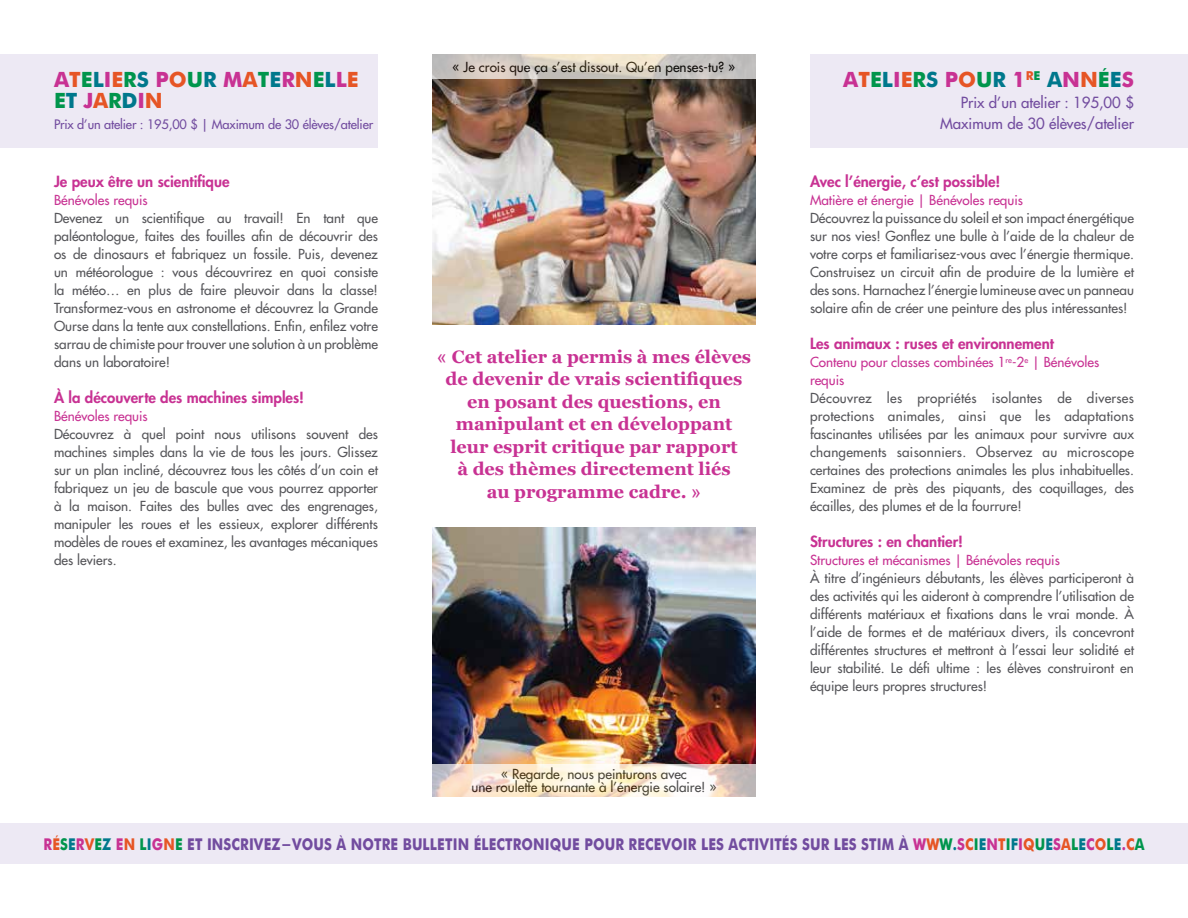
<style>
.page{position:relative;width:1188px;height:918px;background:#fff}
.page>*{position:absolute;margin:0;border:0;box-sizing:border-box;transform-origin:0 0}
.t1{font:700 21px/21px "Futura";color:#c83293}
.t2{font:700 18px/22.5px "Georgia";color:#c83293;text-align:center}
.t3{font:700 16.2px "Futura";letter-spacing:.01em;color:#724c9f;scale:.83 1}
.t4{font:800 15px "Futura";color:#c83293}
.t5{font:15px/21px "Futura";color:#724c9f;text-align:right}
.t6{font:13.5px/18px "Futura";color:#56565a;text-align:justify}
.t7{font:13.5px/18px "Futura";color:#c83293}
.t8{font:13.5px/13.5px "Futura";color:#000;text-align:center}
.t9{font:12.75px "Futura";letter-spacing:-.01em;color:#724c9f}
.s1{color:#e65525}
.s2{color:#00954c}
.s3{color:#00788c}
.s4{font-family:"Arial";font-weight:400}
.s5{color:#c83293}
</style>
<div class="page">
<div style="left:0;top:54px;width:378px;height:93px;background:#ede9f4"></div>
<img style="left:432px;top:79px;width:324px;height:246px">
<svg style="left:432px;top:55px;width:324px;height:24px;background:#d1cac2"></svg>
<div style="left:0;top:824px;width:1188px;height:40px;background:#ede9f4"></div>
<div style="left:810px;top:54px;width:378px;height:93px;background:#ede9f4"></div>
<img style="left:432px;top:527px;width:324px;height:237px">
<svg style="left:432px;top:764px;width:324px;height:32px"></svg>
<h1 class="t1" style="left:54px;top:68px;width:306px">A<span class="s1">T</span><span class="s2">E</span><span class="s3">L</span>I<span class="s1">E</span><span class="s2">R</span><span class="s3">S</span> P<span class="s1">O</span><span class="s2">U</span><span class="s3">R</span> M<span class="s1">A</span><span class="s2">T</span><span class="s3">E</span>R<span class="s1">N</span><span class="s2">E</span><span class="s3">L</span>L<span class="s1">E<br></span><span class="s2">E</span><span class="s3">T</span> J<span class="s1">A</span><span class="s2">R</span><span class="s3">D</span>I<span class="s1">N</span></h1>
<p class="t9" style="left:54px;top:116px;width:321px">Prix d’un atelier : 195,00 $ | Maximum de 30 élèves/atelier</p>
<p class="t4" style="left:54px;top:172px;width:177px">Je peux être un scientifique</p>
<p class="t7" style="left:54px;top:191px;width:95px">Bénévoles requis</p>
<p class="t6" style="left:54px;top:209px;width:326px">Devenez un scientifique au travail! En tant que paléontologue, faites des fouilles afin de découvrir des os de dinosaurs et fabriquez un fossile. Puis, devenez un météorologue : vous découvrirez en quoi consiste la météo… en plus de faire pleuvoir dans la classe!<br>Transformez-vous en astronome et découvrez la Grande Ourse dans la tente aux constellations. Enfin, enfilez votre sarrau de chimiste pour trouver une solution à un problème dans un laboratoire!</p>
<p class="t4" style="left:54px;top:388px;width:252px">À la découverte des machines simples!</p>
<p class="t7" style="left:54px;top:407px;width:95px">Bénévoles requis</p>
<p class="t6" style="left:54px;top:425px;width:326px">Découvrez à quel point nous utilisons souvent des machines simples dans la vie de tous les jours. Glissez sur un plan incliné, découvrez tous les côtés d’un coin et fabriquez un jeu de bascule que vous pourrez apporter à la maison. Faites des bulles avec des engrenages, manipuler les roues et les essieux, explorer différents modèles de roues et examinez, les avantages mécaniques des leviers.</p>
<p class="t8" style="left:453px;top:61px;width:284px">« Je crois que ça s’est dissout. Qu’en penses-tu? »</p>
<h2 class="t2" style="left:437px;top:345px;width:316px"><span class="s4">«</span> Cet atelier a permis à mes élèves de devenir de vrais scientifiques en posant des questions, en manipulant et en développant leur esprit critique par rapport<br>à des thèmes directement liés<br>au programme cadre. <span class="s4">»</span></h2>
<p class="t8" style="left:471px;top:767px;width:247px">« Regarde, nous peinturons avec<br>une roulette tournante à l’énergie solaire! »</p>
<h1 class="t1" style="left:843px;top:68px;width:292px">A<span class="s1">T</span><span class="s2">E</span><span class="s3">L</span>I<span class="s1">E</span><span class="s2">R</span><span class="s3">S</span> P<span class="s1">O</span><span class="s2">U</span><span class="s3">R</span> 1<sup>R</sup><sup>E</sup> <span class="s3">A</span>N<span class="s1">N</span><span class="s2">É</span><span class="s3">E</span>S</h1>
<p class="t5" style="left:940px;top:92px;width:195px">Prix d’un atelier : 195,00 $<br>Maximum de 30 élèves/atelier</p>
<p class="t4" style="left:810px;top:172px;width:192px">Avec l’énergie, c’est possible!</p>
<p class="t7" style="left:810px;top:191px;width:214px">Matière et énergie | Bénévoles requis</p>
<p class="t6" style="left:810px;top:209px;width:326px">Découvrez la puissance du soleil et son impact énergétique sur nos vies! Gonflez une bulle à l’aide de la chaleur de votre corps et familiarisez-vous avec l’énergie thermique.<br>Construisez un circuit afin de produire de la lumière et des sons. Harnachez l’énergie lumineuse avec un panneau solaire afin de créer une peinture des plus intéressantes!</p>
<p class="t4" style="left:810px;top:334px;width:246px">Les animaux : ruses et environnement</p>
<p class="t7" style="left:810px;top:353px;width:291px">Contenu pour classes combinées 1<sup>re</sup>-2<sup>e</sup> | Bénévoles requis</p>
<p class="t6" style="left:810px;top:389px;width:326px">Découvrez les propriétés isolantes de diverses protections animales, ainsi que les adaptations fascinantes utilisées par les animaux pour survivre aux changements saisonniers. Observez au microscope certaines des protections animales les plus inhabituelles.<br>Examinez de près des piquants, des coquillages, des écailles, des plumes et de la fourrure!</p>
<p class="t4" style="left:810px;top:532px;width:155px">Structures : en chantier!</p>
<p class="t7" style="left:810px;top:551px;width:251px">Structures et mécanismes | Bénévoles requis</p>
<p class="t6" style="left:810px;top:569px;width:326px">À titre d’ingénieurs débutants, les élèves participeront à des activités qui les aideront à comprendre l’utilisation de différents matériaux et fixations dans le vrai monde. À l’aide de formes et de matériaux divers, ils concevront différentes structures et mettront à l’essai leur solidité et leur stabilité. Le défi ultime : les élèves construiront en équipe leurs propres structures!</p>
<p class="t3" style="left:44px;top:833px;width:1328px"><span class="s5">R</span><span class="s1">É</span><span class="s2">S</span><span class="s3">E</span><span class="s5">R</span><span class="s1">V</span><span class="s2">E</span><span class="s3">Z</span> <span class="s5">E</span><span class="s1">N</span> <span class="s2">L</span><span class="s3">I</span><span class="s5">G</span><span class="s1">N</span><span class="s2">E</span> ET INSCRIVEZ-VOUS À NOTRE BULLETIN ÉLECTRONIQUE POUR RECEVOIR LES ACTIVITÉS SUR LES STIM À <span class="s5">W</span><span class="s1">W</span><span class="s2">W</span><span class="s3">.</span><span class="s5">S</span><span class="s1">C</span><span class="s2">I</span><span class="s3">E</span><span class="s5">N</span><span class="s1">T</span><span class="s2">I</span><span class="s3">F</span><span class="s5">I</span><span class="s1">Q</span><span class="s2">U</span><span class="s3">E</span><span class="s5">S</span><span class="s1">A</span><span class="s2">L</span><span class="s3">E</span><span class="s5">C</span><span class="s1">O</span><span class="s2">L</span><span class="s3">E</span><span class="s5">.</span><span class="s1">C</span><span class="s2">A</span></p>
</div>
